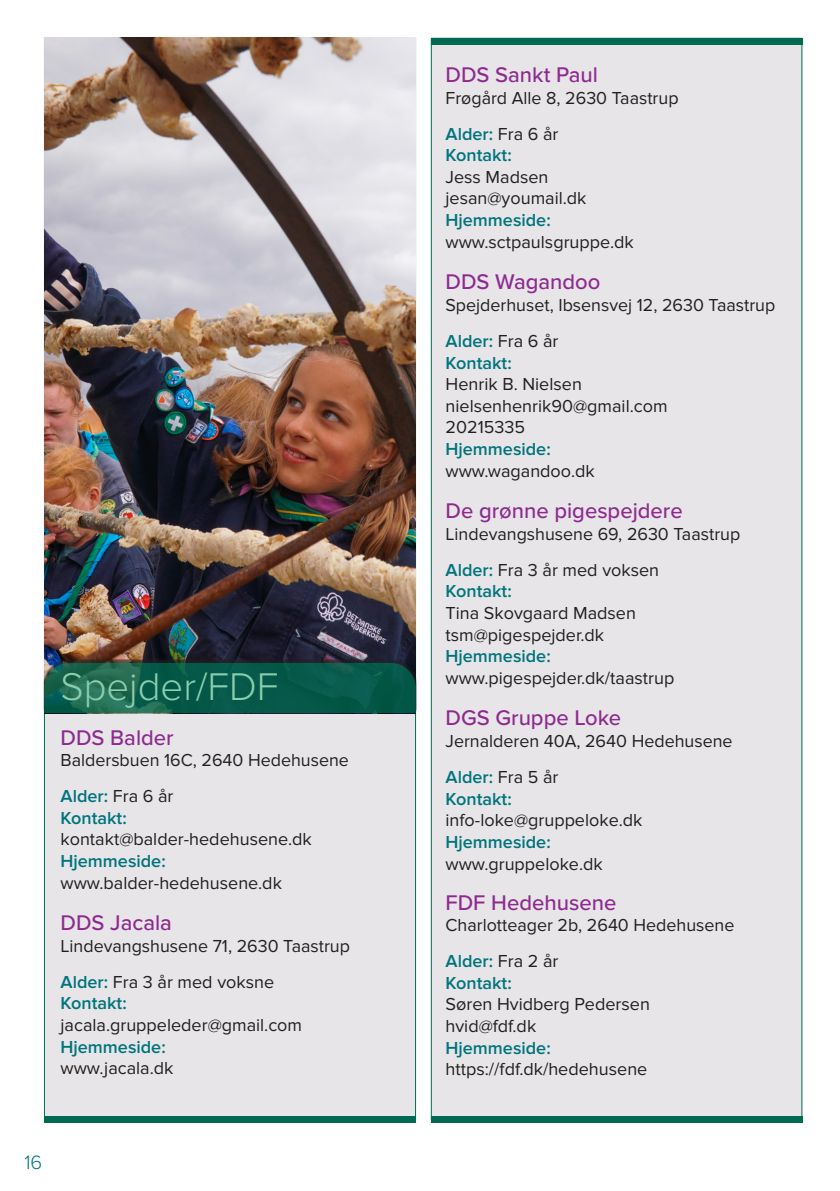
<style>
.page{position:relative;width:840px;height:1191px;background:#fff}
.page>*{position:absolute;margin:0;border:0;box-sizing:border-box;transform-origin:0 0}
.t1{font:300 40px "Proxima Nova";color:#89ceae}
.t2{font:500 22px "Proxima Nova";color:#8d2a90}
.t3{font:300 20px "Proxima Nova";color:#00747d}
.t4{font:18px "Proxima Nova";color:#231f20}
.t5{font:600 18px "Proxima Nova";color:#00747d}
.s1{font-weight:400;color:#231f20}
.s2{font-weight:600;color:#00747d}
</style>
<div class="page">
<div style="left:44px;top:38px;width:371px;height:1081px;background:#e7e5e7;border:1px solid #006b52"></div>
<div style="left:431px;top:38px;width:370px;height:1081px;background:#e7e5e7;border:1px solid #006b52"></div>
<div style="left:431px;top:38px;width:370px;height:7px;background:#006b52"></div>
<div style="left:431px;top:1115px;width:370px;height:7px;background:#006b52"></div>
<div style="left:44px;top:1115px;width:371px;height:7px;background:#006b52"></div>
<img style="left:44px;top:38px;width:371px;height:621px">
<div style="left:43px;top:659px;width:374px;height:52px;background:#231f20;opacity:.75"></div>
<svg style="left:44px;top:663px;width:371px;height:50px"></svg>
<p class="t1" style="left:60px;top:664px;width:219px">Spejder/FDF</p>
<p class="t2" style="left:60px;top:721px;width:115px">DDS Balder</p>
<p class="t4" style="left:60px;top:750px;width:290px">Baldersbuen 16C, 2640 Hedehusene</p>
<p class="t5" style="left:60px;top:786px;width:114px">Alder: <span class="s1">Fra 6 år</span></p>
<p class="t5" style="left:60px;top:807px;width:68px">Kontakt:</p>
<p class="t4" style="left:60px;top:829px;width:252px">kontakt@balder-hedehusene.dk</p>
<p class="t5" style="left:60px;top:850px;width:107px">Hjemmeside:</p>
<p class="t4" style="left:60px;top:872px;width:223px">www.balder-hedehusene.dk</p>
<p class="t2" style="left:60px;top:906px;width:113px">DDS Jacala</p>
<p class="t4" style="left:60px;top:935px;width:291px">Lindevangshusene 71, 2630 Taastrup</p>
<p class="t4" style="left:60px;top:971px;width:215px"><span class="s2">Alder:</span> Fra 3 år med voksne</p>
<p class="t5" style="left:60px;top:993px;width:68px">Kontakt:</p>
<p class="t4" style="left:60px;top:1014px;width:243px">jacala.gruppeleder@gmail.com</p>
<p class="t5" style="left:60px;top:1036px;width:107px">Hjemmeside:</p>
<p class="t4" style="left:60px;top:1058px;width:114px">www.jacala.dk</p>
<p class="t3" style="left:24px;top:1150px;width:19px">16</p>
<p class="t2" style="left:445px;top:58px;width:154px">DDS Sankt Paul</p>
<p class="t4" style="left:445px;top:87px;width:234px">Frøgård Alle 8, 2630 Taastrup</p>
<p class="t5" style="left:445px;top:123px;width:114px">Alder: <span class="s1">Fra 6 år</span></p>
<p class="t5" style="left:445px;top:145px;width:68px">Kontakt:</p>
<p class="t4" style="left:445px;top:166px;width:104px">Jess Madsen</p>
<p class="t4" style="left:445px;top:188px;width:142px">jesan@youmail.dk</p>
<p class="t5" style="left:445px;top:210px;width:107px">Hjemmeside:</p>
<p class="t4" style="left:445px;top:231px;width:190px">www.sctpaulsgruppe.dk</p>
<p class="t2" style="left:445px;top:265px;width:156px">DDS Wagandoo</p>
<p class="t4" style="left:445px;top:294px;width:331px">Spejderhuset, Ibsensvej 12, 2630 Taastrup</p>
<p class="t5" style="left:445px;top:330px;width:114px">Alder: <span class="s1">Fra 6 år</span></p>
<p class="t5" style="left:445px;top:352px;width:68px">Kontakt:</p>
<p class="t4" style="left:445px;top:374px;width:138px">Henrik B. Nielsen</p>
<p class="t4" style="left:445px;top:395px;width:223px">nielsenhenrik90@gmail.com</p>
<p class="t4" style="left:445px;top:417px;width:81px">20215335</p>
<p class="t5" style="left:445px;top:438px;width:107px">Hjemmeside:</p>
<p class="t4" style="left:445px;top:460px;width:151px">www.wagandoo.dk</p>
<p class="t2" style="left:445px;top:494px;width:238px">De grønne pigespejdere</p>
<p class="t4" style="left:445px;top:523px;width:296px">Lindevangshusene 69, 2630 Taastrup</p>
<p class="t4" style="left:445px;top:559px;width:215px"><span class="s2">Alder:</span> Fra 3 år med voksen</p>
<p class="t5" style="left:445px;top:581px;width:68px">Kontakt:</p>
<p class="t4" style="left:445px;top:602px;width:192px">Tina Skovgaard Madsen</p>
<p class="t4" style="left:445px;top:624px;width:160px">tsm@pigespejder.dk</p>
<p class="t5" style="left:445px;top:646px;width:107px">Hjemmeside:</p>
<p class="t4" style="left:445px;top:667px;width:230px">www.pigespejder.dk/taastrup</p>
<p class="t2" style="left:445px;top:701px;width:177px">DGS Gruppe Loke</p>
<p class="t4" style="left:445px;top:730px;width:288px">Jernalderen 40A, 2640 Hedehusene</p>
<p class="t5" style="left:445px;top:766px;width:114px">Alder: <span class="s1">Fra 5 år</span></p>
<p class="t5" style="left:445px;top:788px;width:68px">Kontakt:</p>
<p class="t4" style="left:445px;top:810px;width:198px">info-loke@gruppeloke.dk</p>
<p class="t5" style="left:445px;top:831px;width:107px">Hjemmeside:</p>
<p class="t4" style="left:445px;top:853px;width:158px">www.gruppeloke.dk</p>
<p class="t2" style="left:445px;top:885px;width:172px">FDF Hedehusene</p>
<p class="t4" style="left:445px;top:914px;width:290px">Charlotteager 2b, 2640 Hedehusene</p>
<p class="t5" style="left:445px;top:950px;width:114px">Alder: <span class="s1">Fra 2 år</span></p>
<p class="t5" style="left:445px;top:972px;width:68px">Kontakt:</p>
<p class="t4" style="left:445px;top:994px;width:206px">Søren Hvidberg Pedersen</p>
<p class="t4" style="left:445px;top:1015px;width:92px">hvid@fdf.dk</p>
<p class="t5" style="left:445px;top:1037px;width:107px">Hjemmeside:</p>
<p class="t4" style="left:445px;top:1058px;width:203px">https://fdf.dk/hedehusene</p>
</div>
